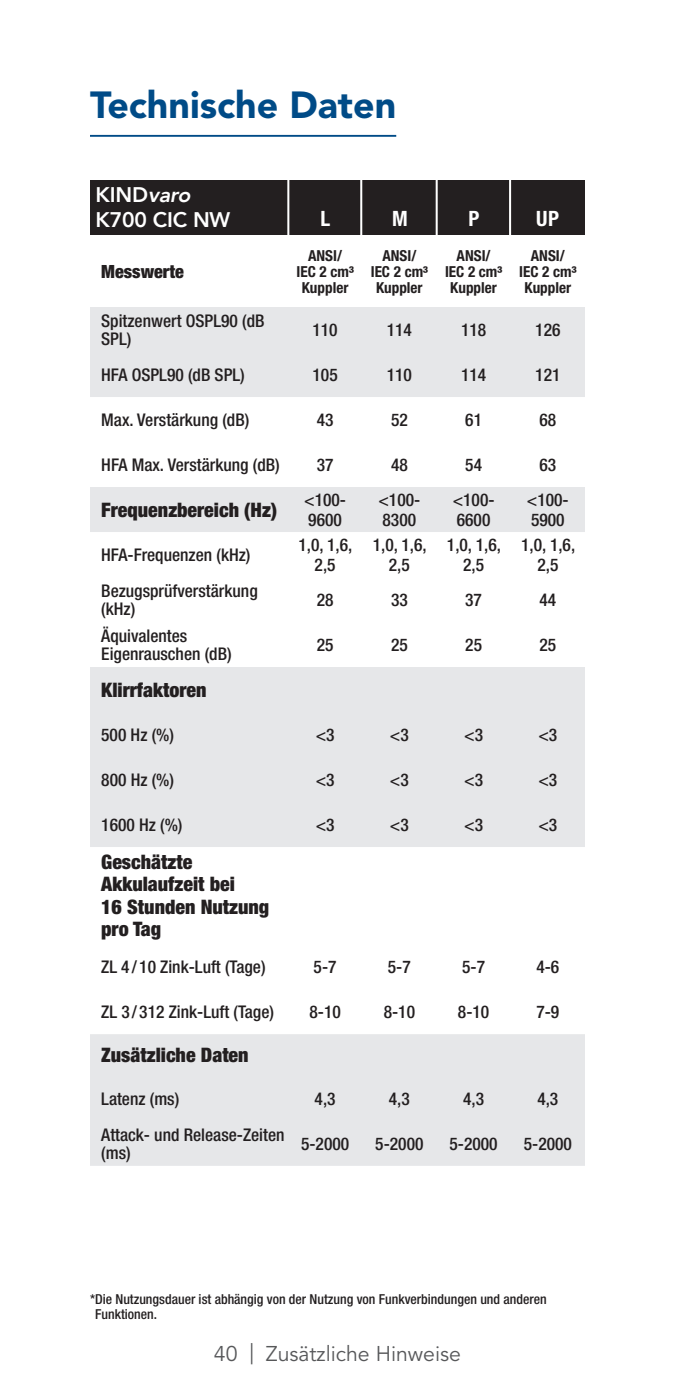
<style>
.page{position:relative;width:675px;height:1395px;background:#fff}
.page>*{position:absolute;margin:0;border:0;box-sizing:border-box;transform-origin:0 0}
.t1{font:37.5px "Avenir LT SLI Std Black";color:#004b87}
.t2{font:21.25px "Avenir LT SLI Std Book";color:#57585a}
.t3{font:700 condensed 21.25px "Helvetica Neue LT Std";color:#fff}
.t4{font:800 21px/25.2px "Avenir";letter-spacing:-.01em;color:#fff}
.t5{font:900 condensed 20px/22.5px "Helvetica Neue LT Std";color:#231f20}
.t6{font:900 condensed 18.25px "Helvetica Neue LT Std";color:#231f20}
.t7{font:500 condensed 17.5px/20.2px "Helvetica Neue LT Std";color:#231f20}
.t8{font:700 condensed 15.25px/16.2px "Helvetica Neue LT Std";color:#231f20;text-align:center}
.t9{font:500 condensed 13.75px/15px "Helvetica Neue LT Std";color:#231f20}
.s1{font-style:italic}
</style>
<div class="page">
<hr style="left:90px;top:135px;width:306px;height:2px;background:#004b87">
<div style="left:90px;top:180px;width:495px;height:55px;background:#231f20"></div>
<hr style="left:287px;top:170px;width:2px;height:73px;background:#fff">
<hr style="left:360px;top:170px;width:2px;height:73px;background:#fff">
<hr style="left:436px;top:170px;width:2px;height:73px;background:#fff">
<svg style="left:90px;top:307px;width:495px;height:859px;fill:#e6e7e9"></svg>
<svg style="left:90px;top:847px;width:495px;height:187px"></svg>
<hr style="left:509px;top:170px;width:2px;height:73px;background:#fff">
<h1 class="t1" style="left:90px;top:83px;width:308px">Technische Daten</h1>
<p class="t4" style="left:96px;top:182px;width:136px">KIND<span class="s1">varo<br></span>K700 CIC NW</p>
<p class="t3" style="left:320px;top:206px;width:11px">L</p>
<p class="t3" style="left:392px;top:206px;width:17px">M</p>
<p class="t3" style="left:468px;top:206px;width:12px">P</p>
<p class="t3" style="left:536px;top:206px;width:24px">UP</p>
<p class="t6" style="left:101px;top:260px;width:84px">Messwerte</p>
<p class="t8" style="left:297px;top:247px;width:59px">ANSI/<br>IEC 2 cm³<br>Kuppler</p>
<p class="t8" style="left:371px;top:247px;width:59px">ANSI/<br>IEC 2 cm³<br>Kuppler</p>
<p class="t8" style="left:445px;top:247px;width:59px">ANSI/<br>IEC 2 cm³<br>Kuppler</p>
<p class="t8" style="left:519px;top:247px;width:59px">ANSI/<br>IEC 2 cm³<br>Kuppler</p>
<p class="t7" style="left:101px;top:311px;width:165px;line-height:18.2px">Spitzenwert OSPL90 (dB<br>SPL)</p>
<p class="t7" style="left:313px;top:319px;width:27px">110</p>
<p class="t7" style="left:387px;top:319px;width:27px">114</p>
<p class="t7" style="left:461px;top:319px;width:27px">118</p>
<p class="t7" style="left:535px;top:319px;width:27px">126</p>
<p class="t7" style="left:101px;top:364px;width:145px">HFA OSPL90 (dB SPL)</p>
<p class="t7" style="left:313px;top:364px;width:27px">105</p>
<p class="t7" style="left:387px;top:364px;width:27px">110</p>
<p class="t7" style="left:461px;top:364px;width:27px">114</p>
<p class="t7" style="left:535px;top:364px;width:27px">121</p>
<p class="t7" style="left:101px;top:409px;width:150px">Max. Verstärkung (dB)</p>
<p class="t7" style="left:317px;top:409px;width:18px">43</p>
<p class="t7" style="left:391px;top:409px;width:18px">52</p>
<p class="t7" style="left:465px;top:409px;width:18px">61</p>
<p class="t7" style="left:540px;top:409px;width:18px">68</p>
<p class="t7" style="left:101px;top:454px;width:180px">HFA Max. Verstärkung (dB)</p>
<p class="t7" style="left:317px;top:454px;width:18px">37</p>
<p class="t7" style="left:391px;top:454px;width:18px">48</p>
<p class="t7" style="left:465px;top:454px;width:18px">54</p>
<p class="t7" style="left:540px;top:454px;width:18px">63</p>
<p class="t5" style="left:101px;top:498px;width:177px">Frequenzbereich (Hz)</p>
<p class="t7" style="left:304px;top:489px;width:43px">&lt;100-<br>9600</p>
<p class="t7" style="left:378px;top:489px;width:43px">&lt;100-<br>8300</p>
<p class="t7" style="left:453px;top:489px;width:43px">&lt;100-<br>6600</p>
<p class="t7" style="left:527px;top:489px;width:43px">&lt;100-<br>5900</p>
<p class="t7" style="left:101px;top:544px;width:151px">HFA-Frequenzen (kHz)</p>
<p class="t7" style="left:298px;top:534px;width:55px;text-align:center">1,0, 1,6,<br>2,5</p>
<p class="t7" style="left:373px;top:534px;width:55px;text-align:center">1,0, 1,6,<br>2,5</p>
<p class="t7" style="left:447px;top:534px;width:55px;text-align:center">1,0, 1,6,<br>2,5</p>
<p class="t7" style="left:521px;top:534px;width:55px;text-align:center">1,0, 1,6,<br>2,5</p>
<p class="t7" style="left:101px;top:581px;width:158px;line-height:18.2px">Bezugsprüfverstärkung (kHz)</p>
<p class="t7" style="left:317px;top:589px;width:18px">28</p>
<p class="t7" style="left:391px;top:589px;width:18px">33</p>
<p class="t7" style="left:465px;top:589px;width:18px">37</p>
<p class="t7" style="left:540px;top:589px;width:18px">44</p>
<p class="t7" style="left:101px;top:626px;width:132px;line-height:18.2px">Äquivalentes<br>Eigenrauschen (dB)</p>
<p class="t7" style="left:317px;top:634px;width:18px">25</p>
<p class="t7" style="left:391px;top:634px;width:18px">25</p>
<p class="t7" style="left:465px;top:634px;width:18px">25</p>
<p class="t7" style="left:540px;top:634px;width:18px">25</p>
<p class="t5" style="left:101px;top:678px;width:107px">Klirrfaktoren</p>
<p class="t7" style="left:101px;top:724px;width:74px">500 Hz (%)</p>
<p class="t7" style="left:316px;top:724px;width:20px">&lt;3</p>
<p class="t7" style="left:390px;top:724px;width:20px">&lt;3</p>
<p class="t7" style="left:464px;top:724px;width:20px">&lt;3</p>
<p class="t7" style="left:538px;top:724px;width:20px">&lt;3</p>
<p class="t7" style="left:101px;top:769px;width:74px">800 Hz (%)</p>
<p class="t7" style="left:316px;top:769px;width:20px">&lt;3</p>
<p class="t7" style="left:390px;top:769px;width:20px">&lt;3</p>
<p class="t7" style="left:464px;top:769px;width:20px">&lt;3</p>
<p class="t7" style="left:538px;top:769px;width:20px">&lt;3</p>
<p class="t7" style="left:101px;top:814px;width:83px">1600 Hz (%)</p>
<p class="t7" style="left:316px;top:814px;width:20px">&lt;3</p>
<p class="t7" style="left:390px;top:814px;width:20px">&lt;3</p>
<p class="t7" style="left:464px;top:814px;width:20px">&lt;3</p>
<p class="t7" style="left:538px;top:814px;width:20px">&lt;3</p>
<p class="t5" style="left:101px;top:850px;width:170px">Geschätzte<br>Akkulaufzeit bei<br>16 Stunden Nutzung pro Tag</p>
<p class="t7" style="left:101px;top:956px;width:166px">ZL 4 / 10 Zink-Luft (Tage)</p>
<p class="t7" style="left:314px;top:956px;width:24px">5-7</p>
<p class="t7" style="left:388px;top:956px;width:24px">5-7</p>
<p class="t7" style="left:462px;top:956px;width:24px">5-7</p>
<p class="t7" style="left:536px;top:956px;width:24px">4-6</p>
<p class="t7" style="left:101px;top:1001px;width:174px">ZL 3 / 312 Zink-Luft (Tage)</p>
<p class="t7" style="left:309px;top:1001px;width:33px">8-10</p>
<p class="t7" style="left:384px;top:1001px;width:33px">8-10</p>
<p class="t7" style="left:458px;top:1001px;width:33px">8-10</p>
<p class="t7" style="left:536px;top:1001px;width:24px">7-9</p>
<p class="t5" style="left:101px;top:1043px;width:149px">Zusätzliche Daten</p>
<p class="t7" style="left:101px;top:1088px;width:80px">Latenz (ms)</p>
<p class="t7" style="left:315px;top:1088px;width:22px">4,3</p>
<p class="t7" style="left:389px;top:1088px;width:22px">4,3</p>
<p class="t7" style="left:463px;top:1088px;width:22px">4,3</p>
<p class="t7" style="left:537px;top:1088px;width:22px">4,3</p>
<p class="t7" style="left:101px;top:1125px;width:185px;line-height:18.2px">Attack- und Release-Zeiten (ms)</p>
<p class="t7" style="left:301px;top:1133px;width:50px">5-2000</p>
<p class="t7" style="left:375px;top:1133px;width:50px">5-2000</p>
<p class="t7" style="left:450px;top:1133px;width:50px">5-2000</p>
<p class="t7" style="left:524px;top:1133px;width:50px">5-2000</p>
<p class="t9" style="left:95px;top:1292px;width:453px;text-indent:-5px">*Die Nutzungsdauer ist abhängig von der Nutzung von Funkverbindungen und anderen<br>Funktionen.</p>
<p class="t2" style="left:214px;top:1342px;width:249px">40 | Zusätzliche Hinweise</p>
</div>
